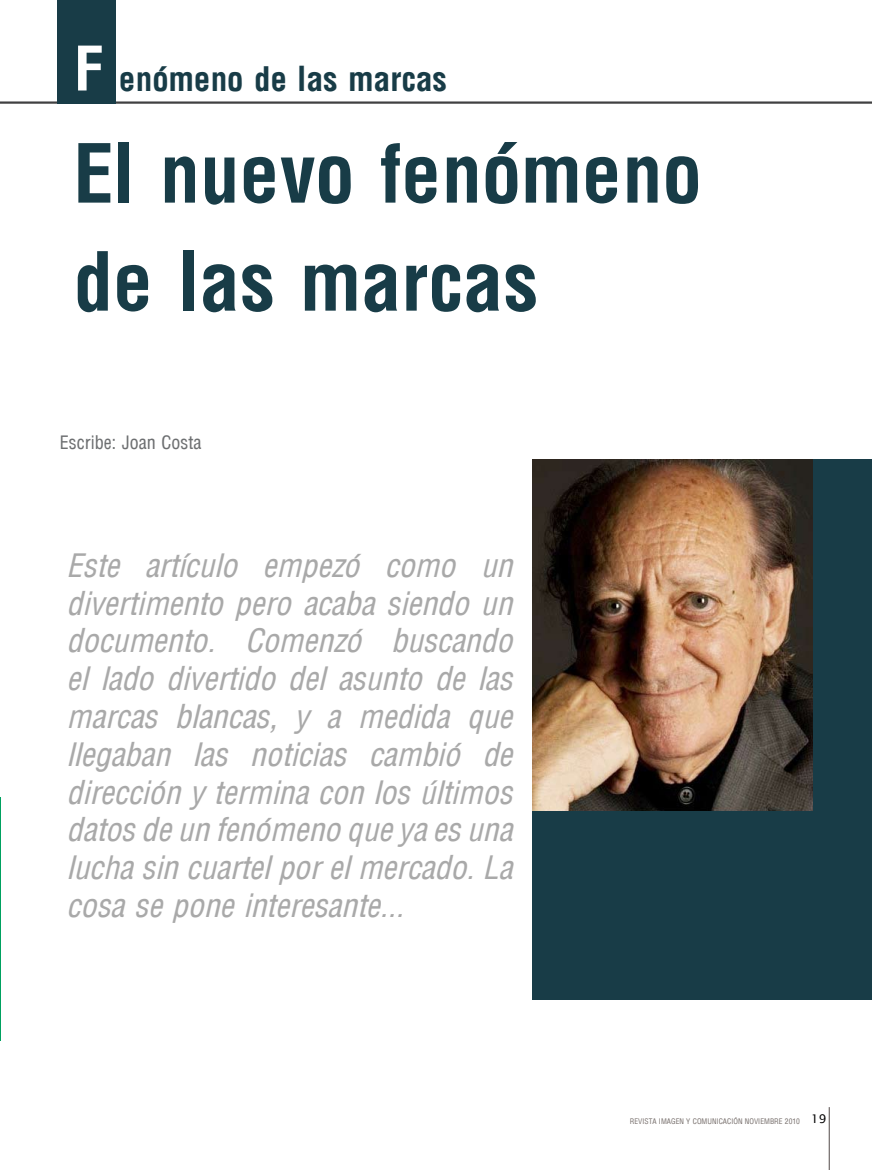
<style>
.page{position:relative;width:872px;height:1170px;background:#fff}
.page>*{position:absolute;margin:0;border:0;box-sizing:border-box;transform-origin:0 0}
.t1{font:700 79.5px/108px "Arena Condensed";color:#183c47}
.t2{font:700 33px "Arena Condensed";color:#183c47}
.t3{font:italic 31.5px/37.8px "Arena Condensed";color:#a9a9a9;text-align:justify}
.t4{font:18px "Arena Condensed";color:#6d6f71}
.t5{font:7.5px "Arena Condensed";color:#7a726f}
.s1{font-size:60px;color:#fff}
.s2{font-family:"Lucida Sans Unicode";font-size:12px;color:#000}
</style>
<div class="page">
<hr style="left:0;top:101px;width:872px;height:3px;background:#414142">
<div style="left:57px;top:0;width:59px;height:104px;background:#183c47"></div>
<div style="left:532px;top:459px;width:340px;height:540px;background:#183c47"></div>
<hr style="left:0;top:797px;width:1px;height:243px;background:#00a160">
<img style="left:532px;top:459px;width:280px;height:351px">
<hr style="left:829px;top:1106px;width:1px;height:63px;background:#524a48">
<p class="t2" style="left:74px;top:58px;width:375px"><span class="s1">F</span> enómeno de las marcas</p>
<h1 class="t1" style="left:73px;top:119px;width:631px">El nuevo fenómeno de las marcas</h1>
<p class="t4" style="left:60px;top:432px;width:143px">Escribe: Joan Costa</p>
<p class="t3" style="left:67px;top:546px;width:447px">Este artículo empezó como un divertimento pero acaba siendo un documento. Comenzó buscando el lado divertido del asunto de las marcas blancas, y a medida que llegaban las noticias cambió de dirección y termina con los últimos datos de un fenómeno que ya es una lucha sin cuartel por el mercado. La cosa se pone interesante...</p>
<p class="t5" style="left:630px;top:1116px;width:198px">REVISTA IMAGEN Y COMUNICACIÓN NOVIEMBRE 2010 <span class="s2">19</span></p>
</div>
